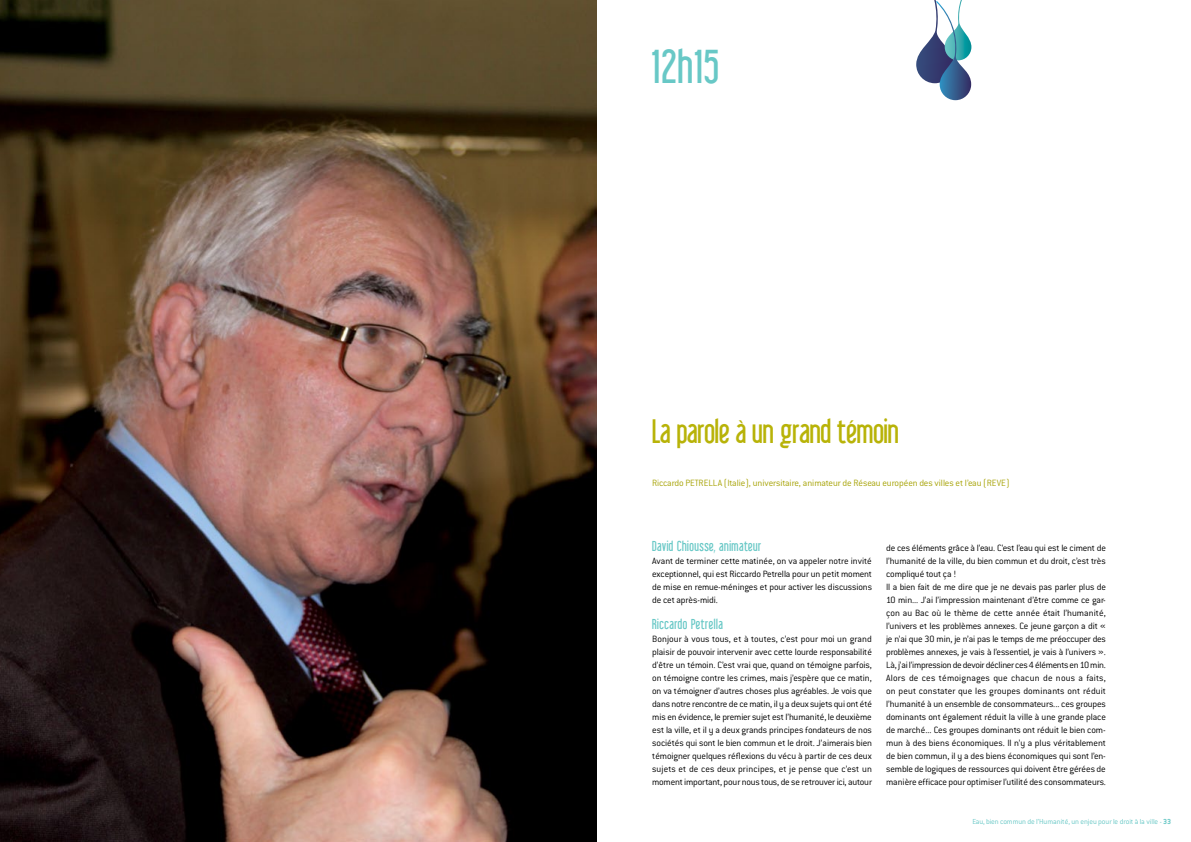
<style>
.page{position:relative;width:1191px;height:842px;background:#fff}
.page>*{position:absolute;margin:0;border:0;box-sizing:border-box;transform-origin:0 0}
.t1{font:46.2px "Libel Suit";letter-spacing:.04em;color:#68c8c6}
.t2{font:33px "Libel Suit";color:#b8b308}
.t3{font:14px "Libel Suit";letter-spacing:.04em;color:#68c8c6}
.t4{font:300 10px/13px "Conduit ITC";letter-spacing:-.01em;color:#000;text-align:justify}
.t5{font:300 10px "Conduit ITC";letter-spacing:-.01em;color:#a7a306}
.t6{font:300 8px "Conduit ITC";letter-spacing:-.015em;color:#68c8c6}
.s1{font-weight:700}
</style>
<div class="page">
<svg style="left:916px;top:0;width:55px;height:100px"></svg>
<img style="left:0;top:0;width:597px;height:842px">
<h1 class="t1" style="left:652px;top:42px;width:68px">12h15</h1>
<h2 class="t2" style="left:652px;top:414px;width:248px">La parole à un grand témoin</h2>
<p class="t5" style="left:652px;top:478px;width:359px">Riccardo PETRELLA (Italie), universitaire, animateur de Réseau européen des villes et l’eau (REVE)</p>
<h3 class="t3" style="left:652px;top:539px;width:111px">David Chiousse, animateur</h3>
<p class="t4" style="left:652px;top:555px;width:221px">Avant de terminer cette matinée, on va appeler notre invité exceptionnel, qui est Riccardo Petrella pour un petit moment de mise en remue-méninges et pour activer les discussions de cet après-midi.</p>
<h3 class="t3" style="left:652px;top:617px;width:72px">Riccardo Petrella</h3>
<p class="t4" style="left:652px;top:633px;width:221px">Bonjour à vous tous, et à toutes, c’est pour moi un grand plaisir de pouvoir intervenir avec cette lourde responsabilité d’être un témoin. C’est vrai que, quand on témoigne parfois, on témoigne contre les crimes, mais j’espère que ce matin, on va témoigner d’autres choses plus agréables. Je vois que dans notre rencontre de ce matin, il y a deux sujets qui ont été mis en évidence, le premier sujet est l’humanité, le deuxième est la ville, et il y a deux grands principes fondateurs de nos sociétés qui sont le bien commun et le droit. J’aimerais bien témoigner quelques réflexions du vécu à partir de ces deux sujets et de ces deux principes, et je pense que c’est un moment important, pour nous tous, de se retrouver ici, autour</p>
<p class="t4" style="left:886px;top:542px;width:221px;text-align:left">de ces éléments grâce à l’eau. C’est l’eau qui est le ciment de l’humanité de la ville, du bien commun et du droit, c’est très compliqué tout ça !<br>Il a bien fait de me dire que je ne devais pas parler plus de 10 min... J’ai l’impression maintenant d’être comme ce gar&shy;çon au Bac où le thème de cette année était l’humanité, l’univers et les problèmes annexes. Ce jeune garçon a dit « je n’ai que 30 min, je n’ai pas le temps de me préoccuper des problèmes annexes, je vais à l’essentiel, je vais à l’univers ».<br>Là, j’ai l’impression de devoir décliner ces 4 éléments en 10 min.<br>Alors de ces témoignages que chacun de nous a faits, on peut constater que les groupes dominants ont réduit l’humanité à un ensemble de consommateurs... ces groupes dominants ont également réduit la ville à une grande place de marché... Ces groupes dominants ont réduit le bien com&shy;mun à des biens économiques. Il n’y a plus véritablement de bien commun, il y a des biens économiques qui sont l’en&shy;semble de logiques de ressources qui doivent être gérées de manière efficace pour optimiser l’utilité des consommateurs.</p>
<p class="t6" style="left:972px;top:817px;width:200px">Eau, bien commun de l’Humanité, un enjeu pour le droit à la ville - <span class="s1">33</span></p>
</div>
